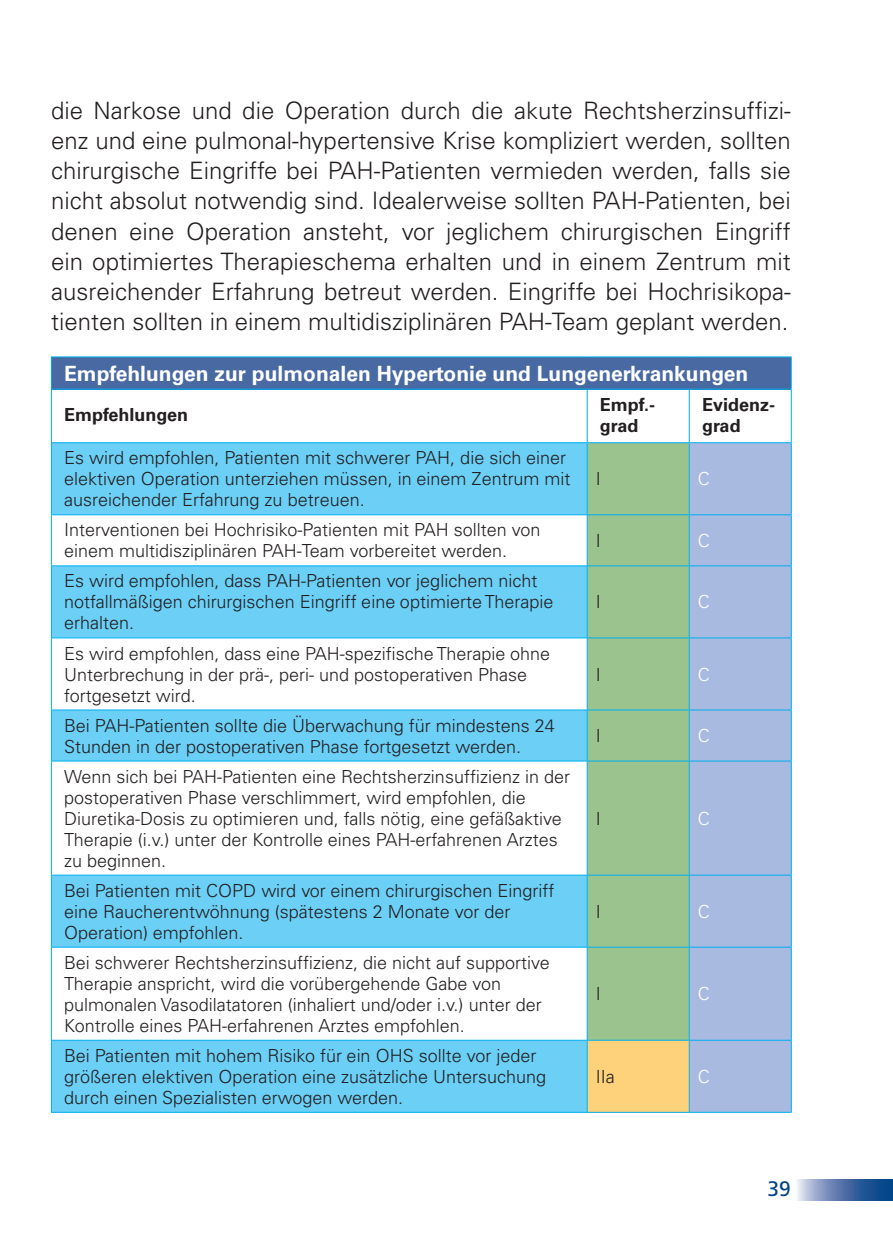
<style>
.page{position:relative;width:893px;height:1259px;background:#fff}
.page>*{position:absolute;margin:0;border:0;box-sizing:border-box;transform-origin:0 0}
.t1{font:300 24px/30px "Univers LT Pro 45";color:#231f20;text-align:justify}
.t2{font:700 21px "Univers LT Pro 65";color:#fff}
.t3{font:21px "Frutiger LT Pro";color:#014588}
.t4{font:300 18px/21px "Univers LT Pro 45";color:#231f20}
.t5{font:700 18px/21px "Univers LT Pro 65";color:#231f20}
.t6{font:300 18px "Univers LT Pro 45";color:#fff}
</style>
<div class="page">
<svg style="left:797px;top:1179px;width:96px;height:21px"></svg>
<div style="left:51px;top:357px;width:740px;height:32px;background:#4869a2"></div>
<svg style="left:52px;top:443px;width:535px;height:668px;fill:#6bcff6"></svg>
<div style="left:588px;top:443px;width:101px;height:596px;background:#9ac38e"></div>
<div style="left:690px;top:443px;width:101px;height:668px;background:#a8badf"></div>
<div style="left:587px;top:1040px;width:102px;height:72px;background:#fed17b"></div>
<hr style="left:587px;top:389px;width:1px;height:53px;background:#00aeef">
<hr style="left:689px;top:389px;width:1px;height:53px;background:#00aeef">
<hr style="left:587px;top:442px;width:102px;height:1px;background:#00aeef">
<hr style="left:51px;top:389px;width:536px;height:1px;background:#00aeef">
<hr style="left:587px;top:389px;width:102px;height:1px;background:#00aeef">
<hr style="left:689px;top:389px;width:103px;height:1px;background:#00aeef">
<hr style="left:689px;top:442px;width:103px;height:1px;background:#00aeef">
<hr style="left:689px;top:443px;width:1px;height:71px;background:#00aeef">
<hr style="left:689px;top:515px;width:1px;height:50px;background:#00aeef">
<hr style="left:689px;top:566px;width:1px;height:71px;background:#00aeef">
<hr style="left:689px;top:638px;width:1px;height:71px;background:#00aeef">
<hr style="left:689px;top:710px;width:1px;height:50px;background:#00aeef">
<hr style="left:689px;top:761px;width:1px;height:113px;background:#00aeef">
<hr style="left:689px;top:875px;width:1px;height:72px;background:#00aeef">
<hr style="left:689px;top:947px;width:1px;height:93px;background:#00aeef">
<hr style="left:689px;top:1040px;width:1px;height:72px;background:#00aeef">
<hr style="left:587px;top:514px;width:102px;height:1px;background:#00aeef">
<hr style="left:689px;top:514px;width:103px;height:1px;background:#00aeef">
<hr style="left:587px;top:565px;width:102px;height:1px;background:#00aeef">
<hr style="left:689px;top:565px;width:103px;height:1px;background:#00aeef">
<hr style="left:587px;top:637px;width:102px;height:1px;background:#00aeef">
<hr style="left:689px;top:637px;width:103px;height:1px;background:#00aeef">
<hr style="left:587px;top:709px;width:102px;height:1px;background:#00aeef">
<hr style="left:689px;top:709px;width:103px;height:1px;background:#00aeef">
<hr style="left:587px;top:760px;width:102px;height:1px;background:#00aeef">
<hr style="left:689px;top:760px;width:103px;height:1px;background:#00aeef">
<hr style="left:587px;top:874px;width:102px;height:1px;background:#00aeef">
<hr style="left:689px;top:874px;width:103px;height:1px;background:#00aeef">
<hr style="left:587px;top:946px;width:102px;height:1px;background:#00aeef">
<hr style="left:689px;top:946px;width:103px;height:1px;background:#00aeef">
<hr style="left:587px;top:1039px;width:102px;height:1px;background:#00aeef">
<hr style="left:689px;top:1039px;width:103px;height:1px;background:#00aeef">
<hr style="left:51px;top:442px;width:536px;height:1px;background:#00aeef">
<hr style="left:587px;top:443px;width:1px;height:71px;background:#00aeef">
<hr style="left:51px;top:514px;width:536px;height:1px;background:#00aeef">
<hr style="left:587px;top:515px;width:1px;height:50px;background:#00aeef">
<hr style="left:51px;top:565px;width:536px;height:1px;background:#00aeef">
<hr style="left:587px;top:566px;width:1px;height:71px;background:#00aeef">
<hr style="left:51px;top:637px;width:536px;height:1px;background:#00aeef">
<hr style="left:587px;top:638px;width:1px;height:71px;background:#00aeef">
<hr style="left:51px;top:709px;width:536px;height:1px;background:#00aeef">
<hr style="left:587px;top:710px;width:1px;height:50px;background:#00aeef">
<hr style="left:51px;top:760px;width:536px;height:1px;background:#00aeef">
<hr style="left:587px;top:761px;width:1px;height:113px;background:#00aeef">
<hr style="left:51px;top:874px;width:536px;height:1px;background:#00aeef">
<hr style="left:587px;top:875px;width:1px;height:72px;background:#00aeef">
<hr style="left:51px;top:946px;width:536px;height:1px;background:#00aeef">
<hr style="left:587px;top:947px;width:1px;height:93px;background:#00aeef">
<hr style="left:51px;top:1039px;width:536px;height:1px;background:#00aeef">
<hr style="left:587px;top:1040px;width:1px;height:72px;background:#00aeef">
<hr style="left:51px;top:356px;width:536px;height:1px;background:#00aeef">
<hr style="left:51px;top:357px;width:1px;height:32px;background:#00aeef">
<hr style="left:587px;top:356px;width:102px;height:1px;background:#00aeef">
<hr style="left:689px;top:356px;width:103px;height:1px;background:#00aeef">
<hr style="left:791px;top:357px;width:1px;height:32px;background:#00aeef">
<hr style="left:51px;top:389px;width:1px;height:53px;background:#00aeef">
<hr style="left:791px;top:389px;width:1px;height:53px;background:#00aeef">
<hr style="left:51px;top:443px;width:1px;height:71px;background:#00aeef">
<hr style="left:791px;top:443px;width:1px;height:71px;background:#00aeef">
<hr style="left:51px;top:515px;width:1px;height:50px;background:#00aeef">
<hr style="left:791px;top:515px;width:1px;height:50px;background:#00aeef">
<hr style="left:51px;top:566px;width:1px;height:71px;background:#00aeef">
<hr style="left:791px;top:566px;width:1px;height:71px;background:#00aeef">
<hr style="left:51px;top:638px;width:1px;height:71px;background:#00aeef">
<hr style="left:791px;top:638px;width:1px;height:71px;background:#00aeef">
<hr style="left:51px;top:710px;width:1px;height:50px;background:#00aeef">
<hr style="left:791px;top:710px;width:1px;height:50px;background:#00aeef">
<hr style="left:51px;top:761px;width:1px;height:113px;background:#00aeef">
<hr style="left:791px;top:761px;width:1px;height:113px;background:#00aeef">
<hr style="left:51px;top:875px;width:1px;height:72px;background:#00aeef">
<hr style="left:791px;top:875px;width:1px;height:72px;background:#00aeef">
<hr style="left:51px;top:947px;width:1px;height:93px;background:#00aeef">
<hr style="left:791px;top:947px;width:1px;height:93px;background:#00aeef">
<hr style="left:51px;top:1040px;width:1px;height:72px;background:#00aeef">
<hr style="left:791px;top:1040px;width:1px;height:72px;background:#00aeef">
<hr style="left:51px;top:1111px;width:536px;height:1px;background:#00aeef">
<hr style="left:587px;top:1111px;width:102px;height:1px;background:#00aeef">
<hr style="left:689px;top:1111px;width:103px;height:1px;background:#00aeef">
<p class="t1" style="left:51px;top:96px;width:741px">die Narkose und die Operation durch die akute Rechtsherzinsuffizi&shy;enz und eine pulmonal-hypertensive Krise kompliziert werden, sollten chirurgische Eingriffe bei PAH-Patienten vermieden werden, falls sie nicht absolut notwendig sind. Idealerweise sollten PAH-Patienten, bei denen eine Operation ansteht, vor jeglichem chirurgischen Eingriff ein optimiertes Therapieschema erhalten und in einem Zentrum mit ausreichender Erfahrung betreut werden. Eingriffe bei Hochrisikopa&shy;tienten sollten in einem multidisziplinären PAH-Team geplant werden.</p>
<p class="t2" style="left:64px;top:361px;width:686px">Empfehlungen zur pulmonalen Hypertonie und Lungenerkrankungen</p>
<p class="t5" style="left:64px;top:404px;width:125px">Empfehlungen</p>
<p class="t5" style="left:600px;top:394px;width:57px">Empf.- grad</p>
<p class="t5" style="left:702px;top:394px;width:75px">Evidenz&shy;grad</p>
<p class="t4" style="left:64px;top:447px;width:508px">Es wird empfohlen, Patienten mit schwerer PAH, die sich einer elektiven Operation unterziehen müssen, in einem Zentrum mit ausreichender Erfahrung zu betreuen.</p>
<p class="t4" style="left:596px;top:468px;width:7px">I</p>
<p class="t6" style="left:698px;top:468px;width:14px">C</p>
<p class="t4" style="left:64px;top:519px;width:478px">Interventionen bei Hochrisiko-Patienten mit PAH sollten von einem multidisziplinären PAH-Team vorbereitet werden.</p>
<p class="t4" style="left:596px;top:530px;width:7px">I</p>
<p class="t6" style="left:698px;top:529px;width:14px">C</p>
<p class="t4" style="left:64px;top:570px;width:491px">Es wird empfohlen, dass PAH-Patienten vor jeglichem nicht notfallmäßigen chirurgischen Eingriff eine optimierte Therapie erhalten.</p>
<p class="t4" style="left:596px;top:591px;width:7px">I</p>
<p class="t6" style="left:698px;top:591px;width:14px">C</p>
<p class="t4" style="left:64px;top:642px;width:487px">Es wird empfohlen, dass eine PAH-spezifische Therapie ohne<br>Unterbrechung in der prä-, peri- und postoperativen Phase fortgesetzt wird.</p>
<p class="t4" style="left:64px;top:714px;width:492px">Bei PAH-Patienten sollte die Überwachung für mindestens 24<br>Stunden in der postoperativen Phase fortgesetzt werden.</p>
<p class="t4" style="left:64px;top:766px;width:507px">Wenn sich bei PAH-Patienten eine Rechtsherzinsuffizienz in der postoperativen Phase verschlimmert, wird empfohlen, die Diuretika-Dosis zu optimieren und, falls nötig, eine gefäßaktive Therapie (i.v.) unter der Kontrolle eines PAH-erfahrenen Arztes zu beginnen.</p>
<p class="t4" style="left:64px;top:880px;width:492px">Bei Patienten mit COPD wird vor einem chirurgischen Eingriff eine Raucherentwöhnung (spätestens 2 Monate vor der<br>Operation) empfohlen.</p>
<p class="t4" style="left:64px;top:952px;width:487px">Bei schwerer Rechtsherzinsuffizienz, die nicht auf supportive Therapie anspricht, wird die vorübergehende Gabe von pulmonalen Vasodilatatoren (inhaliert und/oder i.v.) unter der Kontrolle eines PAH-erfahrenen Arztes empfohlen.</p>
<p class="t4" style="left:64px;top:1045px;width:484px">Bei Patienten mit hohem Risiko für ein OHS sollte vor jeder größeren elektiven Operation eine zusätzliche Untersuchung durch einen Spezialisten erwogen werden.</p>
<p class="t4" style="left:596px;top:663px;width:7px">I</p>
<p class="t6" style="left:698px;top:663px;width:14px">C</p>
<p class="t4" style="left:596px;top:725px;width:7px">I</p>
<p class="t6" style="left:698px;top:725px;width:14px">C</p>
<p class="t4" style="left:596px;top:808px;width:7px">I</p>
<p class="t6" style="left:698px;top:807px;width:14px">C</p>
<p class="t4" style="left:596px;top:901px;width:7px">I</p>
<p class="t6" style="left:698px;top:900px;width:14px">C</p>
<p class="t4" style="left:596px;top:983px;width:7px">I</p>
<p class="t6" style="left:698px;top:983px;width:14px">C</p>
<p class="t4" style="left:596px;top:1066px;width:21px">IIa</p>
<p class="t6" style="left:698px;top:1065px;width:14px">C</p>
<p class="t3" style="left:768px;top:1176px;width:25px">39</p>
</div>
